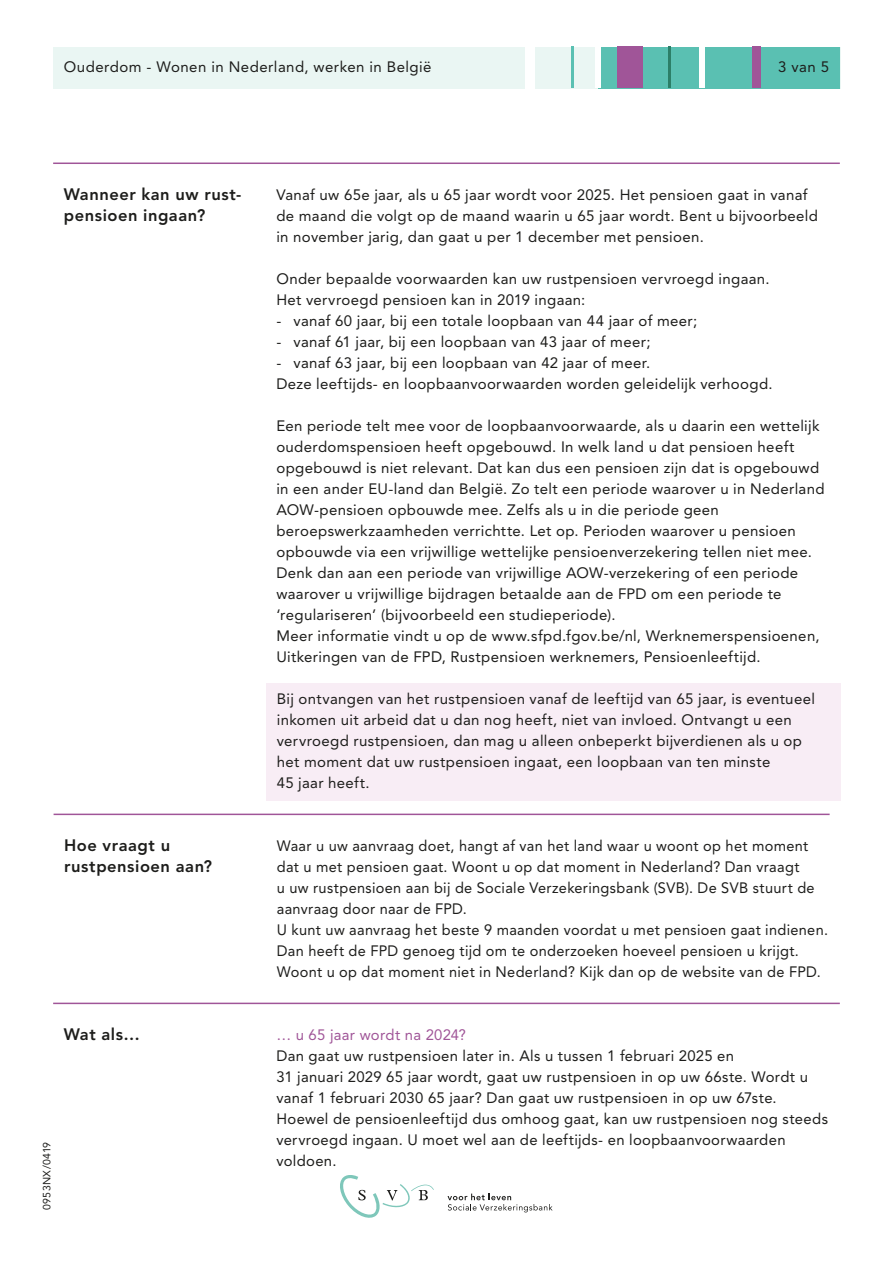
<style>
.page{position:relative;width:893px;height:1263px;background:#fff}
.page>*{position:absolute;margin:0;border:0;box-sizing:border-box;transform-origin:0 0}
._06-Subhoofdstuk{font:800 16.5px/21px "Avenir LT Std";letter-spacing:.035em;color:#1d1d1b}
._00-Platte_tekst_met{font:15px/21px "Avenir LT Std";letter-spacing:.02em;color:#1d1d1b}
._00-Platte_tekst{font:15px/21px "Avenir LT Std";letter-spacing:.02em;color:#1d1d1b}
.kopregel_pag_2_e_v{font:15px "Avenir LT Std";letter-spacing:.03em;color:#1d1d1b}
._00-Platte_tekst_met-2{font:15px "Avenir LT Std";letter-spacing:.02em;color:#a05598}
._03-Documentcode{font:10.5px "Avenir LT Std";letter-spacing:.035em;color:#1d1d1b}
</style>
<div class="page">
<div style="left:53px;top:47px;width:787px;height:41px;background:#eaf6f3"></div>
<div style="left:598px;top:47px;width:242px;height:41px;background:#5ac0b2"></div>
<div style="left:752px;top:47px;width:9px;height:41px;background:#a05598"></div>
<div style="left:699px;top:47px;width:6px;height:41px;background:#fff"></div>
<hr style="left:668px;top:47px;width:3px;height:41px;background:#2c7f68">
<div style="left:617px;top:47px;width:25px;height:41px;background:#a05598"></div>
<div style="left:595px;top:47px;width:5px;height:41px;background:#fff"></div>
<div style="left:525px;top:47px;width:9px;height:41px;background:#fff"></div>
<hr style="left:571px;top:47px;width:3px;height:41px;background:#5ac0b2">
<hr style="left:53px;top:163px;width:787px;height:1px;background:#a05598">
<div style="left:266px;top:683px;width:574px;height:117px;background:#f8edf5"></div>
<hr style="left:54px;top:814px;width:776px;height:1px;background:#a05598">
<hr style="left:53px;top:1003px;width:787px;height:1px;background:#a05598">
<svg style="left:340px;top:1175px;width:94px;height:43px"></svg>
<svg style="left:447px;top:1193px;width:106px;height:19px"></svg>
<p class="kopregel_pag_2_e_v" style="left:64px;top:58px;width:369px">Ouderdom - Wonen in Nederland, werken in België</p>
<p class="kopregel_pag_2_e_v" style="left:778px;top:58px;width:52px">3 van 5</p>
<h2 class="_06-Subhoofdstuk" style="left:64px;top:184px;width:179px">Wanneer kan uw rust&shy;pensioen ingaan?</h2>
<p class="_00-Platte_tekst_met" style="left:276px;top:185px;width:543px">Vanaf uw 65e jaar, als u 65 jaar wordt voor 2025. Het pensioen gaat in vanaf de maand die volgt op de maand waarin u 65 jaar wordt. Bent u bijvoorbeeld in november jarig, dan gaat u per 1 december met pensioen.</p>
<p class="_00-Platte_tekst_met" style="left:276px;top:269px;width:495px">Onder bepaalde voorwaarden kan uw rustpensioen vervroegd ingaan.<br>Het vervroegd pensioen kan in 2019 ingaan:</p>
<p class="_00-Platte_tekst" style="left:276px;top:311px;width:422px">- vanaf 60 jaar, bij een totale loopbaan van 44 jaar of meer;</p>
<p class="_00-Platte_tekst" style="left:276px;top:332px;width:376px">- vanaf 61 jaar, bij een loopbaan van 43 jaar of meer;</p>
<p class="_00-Platte_tekst" style="left:276px;top:353px;width:376px">- vanaf 63 jaar, bij een loopbaan van 42 jaar of meer.</p>
<p class="_00-Platte_tekst" style="left:276px;top:374px;width:498px">Deze leeftijds- en loopbaanvoorwaarden worden geleidelijk verhoogd.</p>
<p class="_00-Platte_tekst" style="left:276px;top:416px;width:550px">Een periode telt mee voor de loopbaanvoorwaarde, als u daarin een wettelijk ouderdomspensioen heeft opgebouwd. In welk land u dat pensioen heeft opgebouwd is niet relevant. Dat kan dus een pensioen zijn dat is opgebouwd in een ander EU-land dan België. Zo telt een periode waarover u in Nederland AOW-pensioen opbouwde mee. Zelfs als u in die periode geen beroepswerkzaamheden verrichtte. Let op. Perioden waarover u pensioen opbouwde via een vrijwillige wettelijke pensioenverzekering tellen niet mee.<br>Denk dan aan een periode van vrijwillige AOW-verzekering of een periode waarover u vrijwillige bijdragen betaalde aan de FPD om een periode te ‘regulariseren’ (bijvoorbeeld een studieperiode).</p>
<p class="_00-Platte_tekst" style="left:276px;top:626px;width:545px">Meer informatie vindt u op de www.sfpd.fgov.be/nl, Werknemerspensioenen,<br>Uitkeringen van de FPD, Rustpensioen werknemers, Pensioenleeftijd.</p>
<p class="_00-Platte_tekst_met" style="left:277px;top:689px;width:540px">Bij ontvangen van het rustpensioen vanaf de leeftijd van 65 jaar, is eventueel inkomen uit arbeid dat u dan nog heeft, niet van invloed. Ontvangt u een vervroegd rustpensioen, dan mag u alleen onbeperkt bijverdienen als u op het moment dat uw rustpensioen ingaat, een loopbaan van ten minste<br>45 jaar heeft.</p>
<h2 class="_06-Subhoofdstuk" style="left:64px;top:835px;width:149px">Hoe vraagt u rustpensioen aan?</h2>
<p class="_00-Platte_tekst_met" style="left:277px;top:836px;width:553px">Waar u uw aanvraag doet, hangt af van het land waar u woont op het moment dat u met pensioen gaat. Woont u op dat moment in Nederland? Dan vraagt<br>u uw rustpensioen aan bij de Sociale Verzekeringsbank (SVB). De SVB stuurt de aanvraag door naar de FPD.<br>U kunt uw aanvraag het beste 9 maanden voordat u met pensioen gaat indienen.<br>Dan heeft de FPD genoeg tijd om te onderzoeken hoeveel pensioen u krijgt.<br>Woont u op dat moment niet in Nederland? Kijk dan op de website van de FPD.</p>
<p class="_03-Documentcode" style="left:41px;top:1210px;width:70px;rotate:-90deg">0953NX/0419</p>
<h2 class="_06-Subhoofdstuk" style="left:64px;top:1024px;width:78px">Wat als…</h2>
<p class="_00-Platte_tekst_met-2" style="left:276px;top:1026px;width:191px">… u 65 jaar wordt na 2024?</p>
<p class="_00-Platte_tekst_met" style="left:276px;top:1046px;width:533px">Dan gaat uw rustpensioen later in. Als u tussen 1 februari 2025 en<br>31 januari 2029 65 jaar wordt, gaat uw rustpensioen in op uw 66ste. Wordt u vanaf 1 februari 2030 65 jaar? Dan gaat uw rustpensioen in op uw 67ste.</p>
<p class="_00-Platte_tekst_met" style="left:276px;top:1109px;width:553px">Hoewel de pensioenleeftijd dus omhoog gaat, kan uw rustpensioen nog steeds vervroegd ingaan. U moet wel aan de leeftijds- en loopbaanvoorwaarden voldoen.</p>
</div>
